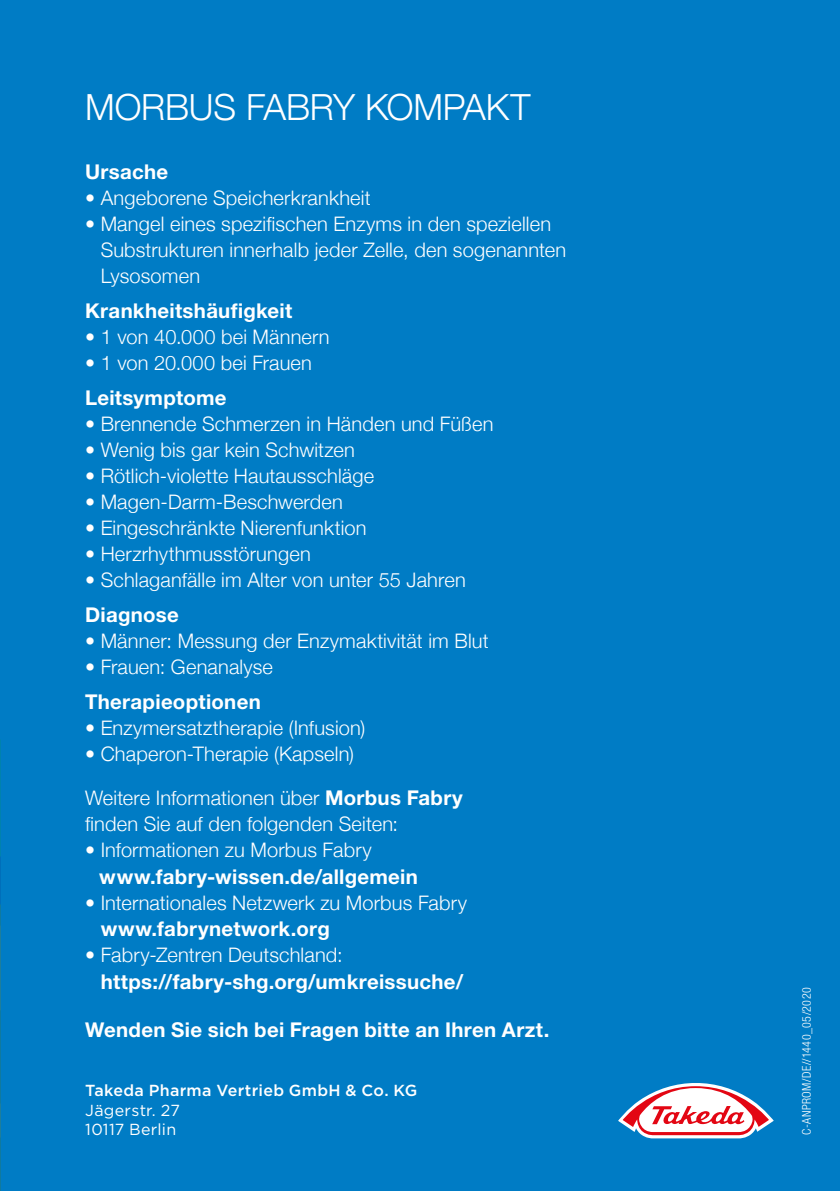
<style>
.page{position:relative;width:840px;height:1191px;background:#fff}
.page>*{position:absolute;margin:0;border:0;box-sizing:border-box;transform-origin:0 0}
.t1{font:300 36px "Helvetica Neue";letter-spacing:-.005em;color:#fff}
.t2{font:700 20.4px "Helvetica Neue LT Std";letter-spacing:.015em;color:#fff}
.t3{font:300 20px/26px "Helvetica Neue";letter-spacing:.01em;color:#fff}
.t4{font:500 16px "Gotham";letter-spacing:.02em;color:#fff}
.t5{font:16px/19.2px "Gotham";letter-spacing:.015em;color:#fff}
.t6{font:300 condensed 12px "Helvetica Neue LT Std";letter-spacing:.03em;color:#fff}
.s1{font-family:"Helvetica Neue LT Std";font-weight:700;font-size:20.4px}
</style>
<div class="page">
<div style="left:0;top:0;width:839px;height:1191px;background:#007cc5"></div>
<svg style="left:0;top:739px;width:1px;height:78px"></svg>
<svg style="left:618px;top:1083px;width:155px;height:55px"></svg>
<h1 class="t1" style="left:85px;top:78px;width:446px">MORBUS FABRY KOMPAKT</h1>
<p class="t2" style="left:85px;top:159px;width:85px">Ursache</p>
<p class="t3" style="left:85px;top:183px;width:287px">• Angeborene Speicherkrankheit</p>
<p class="t3" style="left:101px;top:209px;width:466px;text-indent:-16px">• Mangel eines spezifischen Enzyms in den speziellen<br>Substrukturen innerhalb jeder Zelle, den sogenannten<br>Lysosomen</p>
<p class="t2" style="left:85px;top:298px;width:208px">Krankheitshäufigkeit</p>
<p class="t3" style="left:85px;top:322px;width:246px">• 1 von 40.000 bei Männern</p>
<p class="t3" style="left:85px;top:348px;width:228px">• 1 von 20.000 bei Frauen</p>
<p class="t2" style="left:85px;top:385px;width:143px">Leitsymptome</p>
<p class="t3" style="left:85px;top:409px;width:409px">• Brennende Schmerzen in Händen und Füßen</p>
<p class="t3" style="left:85px;top:435px;width:271px">• Wenig bis gar kein Schwitzen</p>
<p class="t3" style="left:85px;top:461px;width:290px">• Rötlich-violette Hautausschläge</p>
<p class="t3" style="left:85px;top:487px;width:259px">• Magen-Darm-Beschwerden</p>
<p class="t3" style="left:85px;top:513px;width:283px">• Eingeschränkte Nierenfunktion</p>
<p class="t3" style="left:85px;top:539px;width:227px">• Herzrhythmusstörungen</p>
<p class="t3" style="left:85px;top:565px;width:382px">• Schlaganfälle im Alter von unter 55 Jahren</p>
<p class="t2" style="left:85px;top:602px;width:95px">Diagnose</p>
<p class="t3" style="left:85px;top:626px;width:405px">• Männer: Messung der Enzymaktivität im Blut</p>
<p class="t3" style="left:85px;top:652px;width:189px">• Frauen: Genanalyse</p>
<p class="t2" style="left:85px;top:689px;width:177px">Therapieoptionen</p>
<p class="t3" style="left:85px;top:714px;width:281px">• Enzymersatztherapie (Infusion)</p>
<p class="t3" style="left:85px;top:731px;width:379px;line-height:43.6px">• Chaperon-Therapie (Kapseln)<br>Weitere Informationen über <span class="s1">Morbus Fabry</span></p>
<p class="t3" style="left:85px;top:809px;width:314px">finden Sie auf den folgenden Seiten:</p>
<p class="t3" style="left:85px;top:835px;width:288px">• Informationen zu Morbus Fabry</p>
<p class="t2" style="left:99px;top:863px;width:320px">www.fabry-wissen.de/allgemein</p>
<p class="t3" style="left:85px;top:888px;width:383px">• Internationales Netzwerk zu Morbus Fabry</p>
<p class="t2" style="left:101px;top:916px;width:230px">www.fabrynetwork.org</p>
<p class="t3" style="left:85px;top:940px;width:259px">• Fabry-Zentren Deutschland:</p>
<p class="t2" style="left:101px;top:969px;width:364px">https://fabry-shg.org/umkreissuche/</p>
<p class="t2" style="left:85px;top:1017px;width:465px">Wenden Sie sich bei Fragen bitte an Ihren Arzt.</p>
<p class="t4" style="left:85px;top:1080px;width:333px">Takeda Pharma Vertrieb GmbH &amp; Co. KG</p>
<p class="t5" style="left:85px;top:1100px;width:96px">Jägerstr. 27<br>10117 Berlin</p>
<p class="t6" style="left:799px;top:1134px;width:149px;rotate:-90deg">C-ANPROM/DE//1440_05/2020</p>
</div>
